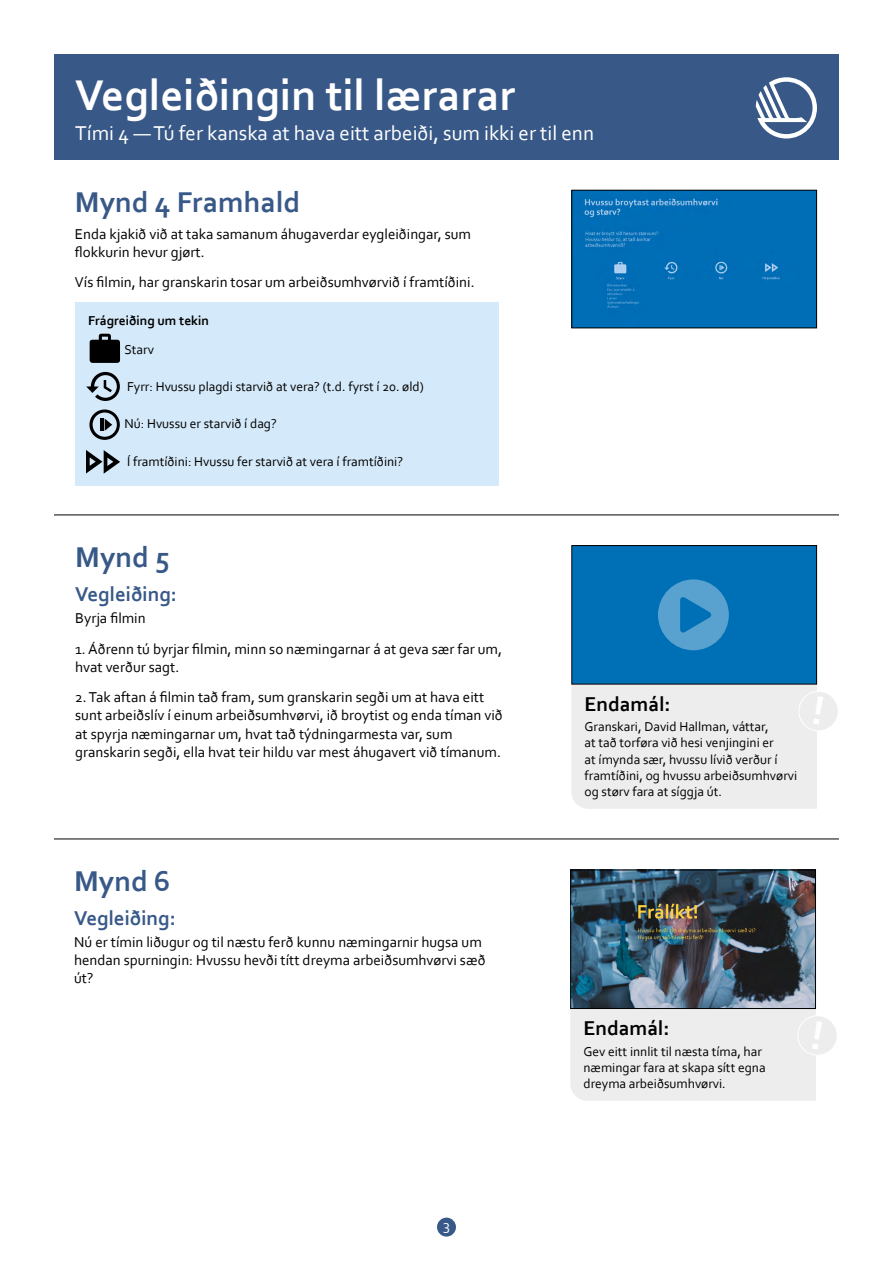
<style>
.page{position:relative;width:893px;height:1263px;background:#fff}
.page>*{position:absolute;margin:0;border:0;box-sizing:border-box;transform-origin:0 0}
.Lärarhandledning_H1{font:700 45px "Corbel";color:#fff}
.Bild_Rubrik_H2{font:700 30px "Corbel";color:#385988}
.Lektion_Rubrik_H1{font:21px "Corbel";color:#fff}
.Instruktion_Rubrik_H{font:700 21px "Corbel";color:#385988}
.Syfte_Rubrik_H4{font:700 21px "Corbel";color:#000}
.Brödtext_P{font:15px/18px "Corbel";color:#000}
.t1{font:15px "Corbel";color:#fff}
.Syfte_Brödtext_P{font:13.5px/16.2px "Corbel";color:#000}
.Blå_ruta_Brödtext_P{font:13.5px "Corbel";color:#000}
.Blå_ruta_Rubrik_P{font:700 13.5px "Corbel";color:#000}
</style>
<div class="page">
<hr style="left:54px;top:514px;width:785px;height:1px;background:#000">
<svg style="left:571px;top:682px;width:267px;height:127px;background:#ededee"></svg>
<img style="left:573px;top:192px;width:242px;height:134px">
<div style="left:571px;top:190px;width:246px;height:138px;border:1px solid #000"></div>
<div style="left:75px;top:302px;width:424px;height:183px;background:#d4e9f9"></div>
<svg style="left:90px;top:334px;width:30px;height:29px"></svg>
<svg style="left:86px;top:372px;width:34px;height:29px"></svg>
<svg style="left:89px;top:409px;width:31px;height:31px"></svg>
<svg style="left:86px;top:450px;width:34px;height:24px"></svg>
<div style="left:572px;top:546px;width:245px;height:138px;background:#0070b6"></div>
<div style="left:571px;top:545px;width:246px;height:139px;border:1px solid #000"></div>
<svg style="left:658px;top:579px;width:71px;height:71px"></svg>
<hr style="left:54px;top:838px;width:785px;height:1px;background:#000">
<div style="left:570px;top:1009px;width:267px;height:92px;background:#ededee"></div>
<img style="left:572px;top:872px;width:242px;height:135px">
<div style="left:570px;top:870px;width:246px;height:139px;border:1px solid #000"></div>
<div style="left:437px;top:1217px;width:19px;height:19px;background:#385988;border-radius:50%"></div>
<div style="left:54px;top:54px;width:785px;height:106px;background:#385988"></div>
<svg style="left:756px;top:77px;width:61px;height:62px"></svg>
<h1 class="Lärarhandledning_H1" style="left:75px;top:67px;width:442px">Vegleiðingin til lærarar</h1>
<h1 class="Lektion_Rubrik_H1" style="left:75px;top:120px;width:520px">Tími 4 — Tú fer kanska at hava eitt arbeiði, sum ikki er til enn</h1>
<h2 class="Bild_Rubrik_H2" style="left:75px;top:184px;width:227px">Mynd 4 Framhald</h2>
<p class="Brödtext_P" style="left:75px;top:224px;width:398px">Enda kjakið við at taka samanum áhugaverdar eygleiðingar, sum flokkurin hevur gjørt.</p>
<p class="Brödtext_P" style="left:75px;top:273px;width:401px">Vís filmin, har granskarin tosar um arbeiðsumhvørvið í framtíðini.</p>
<p class="Blå_ruta_Rubrik_P" style="left:88px;top:312px;width:123px">Frágreiðing um tekin</p>
<p class="Blå_ruta_Brödtext_P" style="left:124px;top:341px;width:31px">Starv</p>
<p class="Blå_ruta_Brödtext_P" style="left:127px;top:378px;width:298px">Fyrr: Hvussu plagdi starvið at vera? (t.d. fyrst í 20. øld)</p>
<p class="Blå_ruta_Brödtext_P" style="left:124px;top:416px;width:154px">Nú: Hvussu er starvið í dag?</p>
<p class="Blå_ruta_Brödtext_P" style="left:127px;top:453px;width:278px">Í framtíðini: Hvussu fer starvið at vera í framtíðini?</p>
<h2 class="Bild_Rubrik_H2" style="left:75px;top:538px;width:96px">Mynd 5</h2>
<h3 class="Instruktion_Rubrik_H" style="left:75px;top:581px;width:103px">Vegleiðing:</h3>
<p class="Brödtext_P" style="left:75px;top:609px;width:72px">Byrja filmin</p>
<p class="Brödtext_P" style="left:75px;top:639px;width:428px">1. Áðrenn tú byrjar filmin, minn so næmingarnar á at geva sær far um, hvat verður sagt.</p>
<p class="Brödtext_P" style="left:75px;top:688px;width:429px">2. Tak aftan á filmin tað fram, sum granskarin segði um at hava eitt sunt arbeiðslív í einum arbeiðsumhvørvi, ið broytist og enda tíman við at spyrja næmingarnar um, hvat tað týdningarmesta var, sum granskarin segði, ella hvat teir hildu var mest áhugavert við tímanum.</p>
<h4 class="Syfte_Rubrik_H4" style="left:584px;top:691px;width:88px">Endamál:</h4>
<p class="Syfte_Brödtext_P" style="left:584px;top:718px;width:214px">Granskari, David Hallman, váttar,<br>at tað torføra við hesi venjingini er<br>at ímynda sær, hvussu lívið verður í framtíðini, og hvussu arbeiðsumhvørvi og størv fara at síggja út.</p>
<h2 class="Bild_Rubrik_H2" style="left:74px;top:863px;width:98px">Mynd 6</h2>
<h3 class="Instruktion_Rubrik_H" style="left:74px;top:905px;width:103px">Vegleiðing:</h3>
<p class="Brödtext_P" style="left:74px;top:933px;width:413px">Nú er tímin liðugur og til næstu ferð kunnu næmingarnir hugsa um hendan spurningin: Hvussu hevði títt dreyma arbeiðsumhvørvi sæð út?</p>
<p class="t1" style="left:443px;top:1215px;width:8px">3</p>
<h4 class="Syfte_Rubrik_H4" style="left:583px;top:1015px;width:88px">Endamál:</h4>
<p class="Syfte_Brödtext_P" style="left:583px;top:1043px;width:184px">Gev eitt innlit til næsta tíma, har næmingar fara at skapa sítt egna dreyma arbeiðsumhvørvi.</p>
</div>
